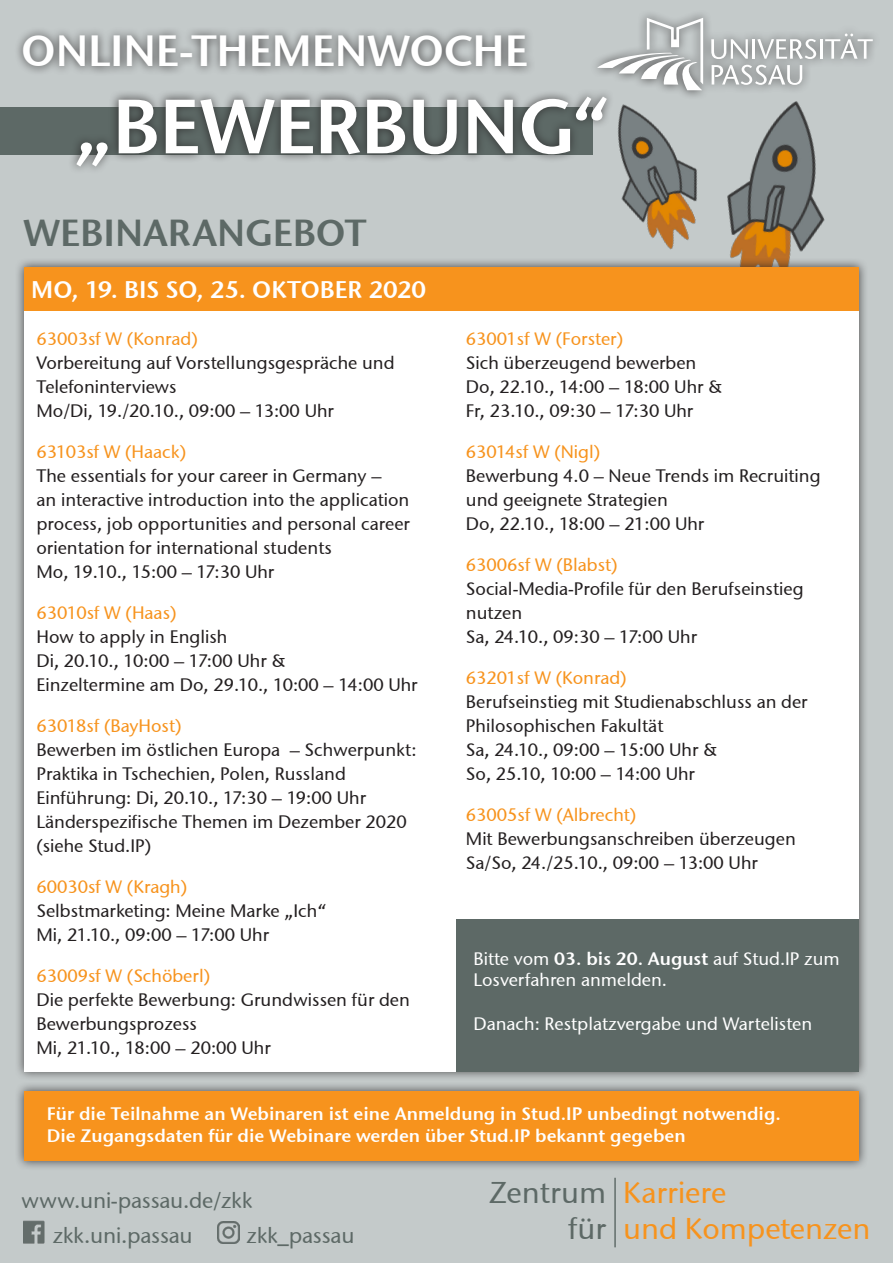
<style>
.page{position:relative;width:893px;height:1263px;background:#c4caca}
.page>*{position:absolute;margin:0;border:0;box-sizing:border-box;transform-origin:0 0}
.Absatzformat_1{font:76.5px "Stone Sans Semi ITCTT";letter-spacing:-.01em;color:#fff}
.Absatzformat_1-2{font:43.5px "Stone Sans Semi ITCTT";letter-spacing:-.005em;color:#fff}
.Absatzformat_1-3{font:37.5px "Stone Sans Semi ITCTT";color:#5d6966}
.t1{font:30px "Stone Sans ITCTT Medium";color:#f7931d}
.t2{font:30px "Stone Sans ITCTT Medium";color:#5d6966}
.Absatzformat_1-4{font:24px "Stone Sans Semi ITCTT";letter-spacing:-.005em;color:#fff}
.Quelle{font:21.9px "Stone Sans OSITCTT Medium";letter-spacing:-.01em;color:#5d6966}
.t3{font:18px/24px "Stone Sans ITCTT Medium";color:#231f20}
.t4{font:18px "Stone Sans Semi ITCTT";color:#fff}
.t5{font:18px/21.6px "Stone Sans ITCTT Medium";color:#fff}
.s1{color:#f7931d}
.s2{font-family:"Stone Sans Semi ITCTT"}
</style>
<div class="page">
<div style="left:0;top:107px;width:593px;height:48px;background:#5d6966"></div>
<div style="left:68px;top:88px;width:547px;height:87px;background:#231f20;opacity:.75"></div>
<div style="left:14px;top:26px;width:522px;height:50px;background:#231f20;opacity:.75"></div>
<hr style="left:614px;top:1178px;width:2px;height:69px;background:#5d6966">
<img style="left:218px;top:1221px;width:22px;height:23px">
<img style="left:23px;top:1220px;width:22px;height:23px">
<div style="left:14px;top:257px;width:855px;height:824px;background:#231f20;opacity:.75"></div>
<div style="left:24px;top:292px;width:835px;height:779px;background:#fff"></div>
<div style="left:24px;top:267px;width:835px;height:43px;background:#f7931d"></div>
<svg style="left:859px;top:34px;width:14px;height:25px"></svg>
<div style="left:457px;top:919px;width:402px;height:152px;background:#5d6966"></div>
<div style="left:14px;top:1081px;width:855px;height:89px;background:#231f20;opacity:.75"></div>
<div style="left:24px;top:1091px;width:835px;height:70px;background:#f7931d"></div>
<img style="left:457px;top:14px;width:402px;height:297px">
<p class="Absatzformat_1-2" style="left:21px;top:24px;width:508px">ONLINE-THEMENWOCHE</p>
<p class="Absatzformat_1" style="left:73px;top:79px;width:539px">„BEWERBUNG“</p>
<p class="Absatzformat_1-3" style="left:23px;top:209px;width:345px">WEBINARANGEBOT</p>
<p class="Absatzformat_1-4" style="left:31px;top:275px;width:397px">MO, 19. BIS SO, 25. OKTOBER 2020</p>
<p class="t3" style="left:36px;top:326px;width:359px"><span class="s1">63003sf W (Konrad)<br></span>Vorbereitung auf Vorstellungsgespräche und<br>Telefoninterviews<br>Mo/Di, 19./20.10., 09:00 – 13:00 Uhr</p>
<p class="t3" style="left:36px;top:439px;width:375px"><span class="s1">63103sf W (Haack)<br></span>The essentials for your career in Germany –<br>an interactive introduction into the application process, job opportunities and personal career orientation for international students<br>Mo, 19.10., 15:00 – 17:30 Uhr</p>
<p class="t3" style="left:36px;top:600px;width:383px"><span class="s1">63010sf W (Haas)<br></span>How to apply in English<br>Di, 20.10., 10:00 – 17:00 Uhr &amp;<br>Einzeltermine am Do, 29.10., 10:00 – 14:00 Uhr</p>
<p class="t3" style="left:36px;top:713px;width:382px"><span class="s1">63018sf (BayHost)<br></span>Bewerben im östlichen Europa – Schwerpunkt:<br>Praktika in Tschechien, Polen, Russland Einführung: Di, 20.10., 17:30 – 19:00 Uhr Länderspezifische Themen im Dezember 2020 (siehe Stud.IP)</p>
<p class="t3" style="left:36px;top:874px;width:291px"><span class="s1">60030sf W (Kragh)<br></span>Selbstmarketing: Meine Marke „Ich“<br>Mi, 21.10., 09:00 – 17:00 Uhr</p>
<p class="t3" style="left:36px;top:963px;width:375px"><span class="s1">63009sf W (Schöberl)<br></span>Die perfekte Bewerbung: Grundwissen für den<br>Bewerbungsprozess<br>Mi, 21.10., 18:00 – 20:00 Uhr</p>
<p class="t3" style="left:466px;top:326px;width:258px"><span class="s1">63001sf W (Forster)<br></span>Sich überzeugend bewerben<br>Do, 22.10., 14:00 – 18:00 Uhr &amp;<br>Fr, 23.10., 09:30 – 17:30 Uhr</p>
<p class="t3" style="left:466px;top:439px;width:356px"><span class="s1">63014sf W (Nigl)<br></span>Bewerbung 4.0 – Neue Trends im Recruiting und geeignete Strategien<br>Do, 22.10., 18:00 – 21:00 Uhr</p>
<p class="t3" style="left:466px;top:552px;width:339px"><span class="s1">63006sf W (Blabst)<br></span>Social-Media-Profile für den Berufseinstieg nutzen<br>Sa, 24.10., 09:30 – 17:00 Uhr</p>
<p class="t3" style="left:466px;top:665px;width:343px"><span class="s1">63201sf W (Konrad)<br></span>Berufseinstieg mit Studienabschluss an der<br>Philosophischen Fakultät<br>Sa, 24.10., 09:00 – 15:00 Uhr &amp;<br>So, 25.10, 10:00 – 14:00 Uhr</p>
<p class="t3" style="left:466px;top:802px;width:331px"><span class="s1">63005sf W (Albrecht)<br></span>Mit Bewerbungsanschreiben überzeugen<br>Sa/So, 24./25.10., 09:00 – 13:00 Uhr</p>
<p class="t5" style="left:473px;top:947px;width:368px">Bitte vom <span class="s2">03. bis 20. August</span> auf Stud.IP zum<br>Losverfahren anmelden.</p>
<p class="t5" style="left:473px;top:1012px;width:340px">Danach: Restplatzvergabe und Wartelisten</p>
<p class="t4" style="left:47px;top:1102px;width:735px">Für die Teilnahme an Webinaren ist eine Anmeldung in Stud.IP unbedingt notwendig.</p>
<p class="t4" style="left:47px;top:1124px;width:640px">Die Zugangsdaten für die Webinare werden über Stud.IP bekannt gegeben</p>
<p class="t1" style="left:623px;top:1174px;width:105px">Karriere</p>
<p class="t2" style="left:489px;top:1174px;width:118px">Zentrum</p>
<p class="t2" style="left:568px;top:1210px;width:39px">für</p>
<p class="Quelle" style="left:21px;top:1186px;width:233px">www.uni-passau.de/zkk</p>
<p class="Quelle" style="left:247px;top:1222px;width:109px">zkk_passau</p>
<p class="Quelle" style="left:53px;top:1222px;width:142px">zkk.uni.passau</p>
<p class="t1" style="left:623px;top:1210px;width:249px">und Kompetenzen</p>
</div>
